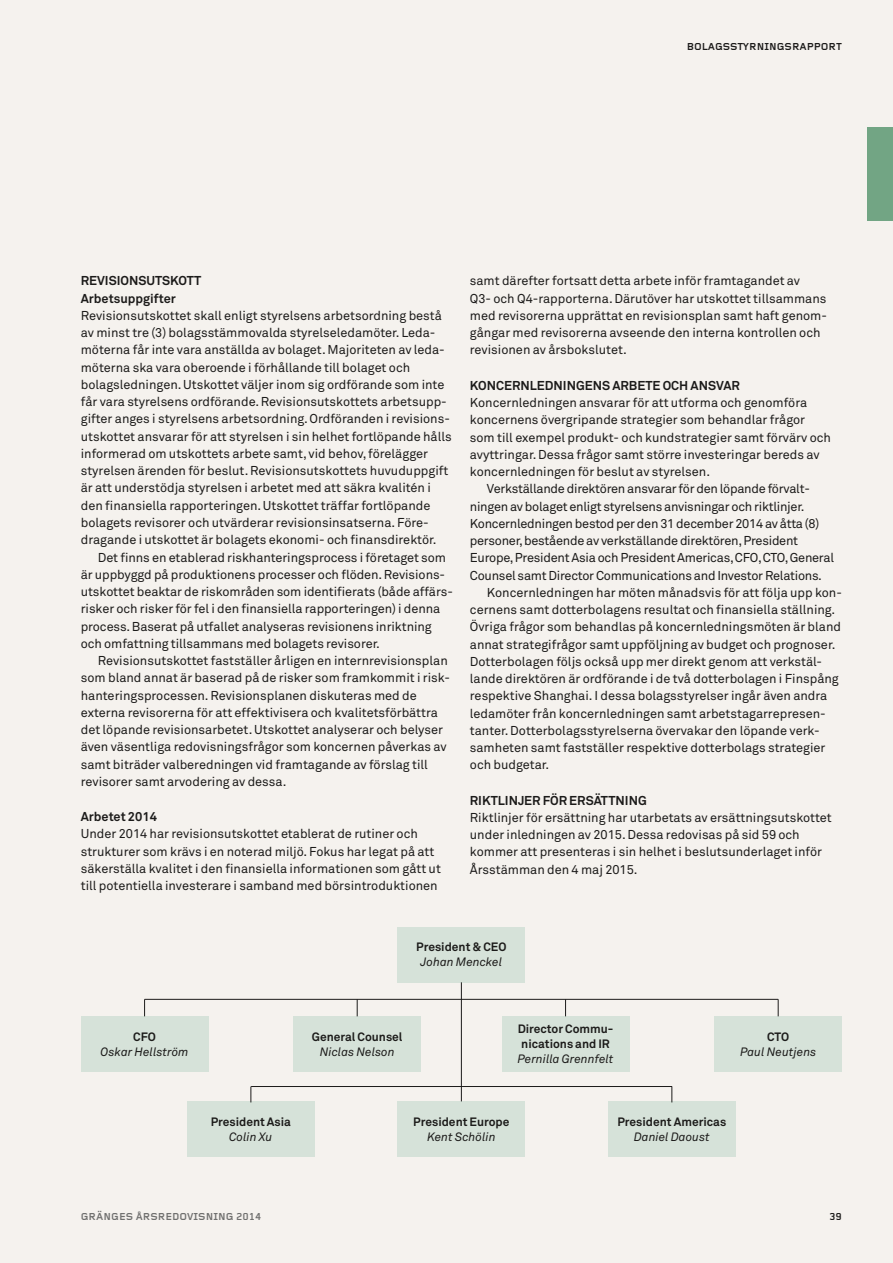
<style>
.page{position:relative;width:893px;height:1263px;background:#f5f2ee}
.page>*{position:absolute;margin:0;border:0;box-sizing:border-box;transform-origin:0 0}
.t1{font:12.75px/17.2px "Akkurat Pro";color:#1c1b1a}
.t2{font:12.75px "Akkurat Pro";letter-spacing:-.02em;color:#1c1b1a}
.t3{font:700 12.75px/17.2px "Akkurat Pro";color:#1c1b1a}
.t4{font:700 12px/15px "Akkurat Pro";color:#1c1b1a;text-align:center}
.t5{font:italic 12px "Akkurat Pro";color:#1c1b1a}
.t6{font:700 10.5px "Foundry Gridnik";color:#70706f}
.t7{font:700 10.5px "Foundry Gridnik";color:#1c1b1a}
</style>
<div class="page">
<div style="left:867px;top:128px;width:26px;height:93px;background:#72a584"></div>
<div style="left:714px;top:1016px;width:128px;height:55px;background:#d6e2d9"></div>
<div style="left:293px;top:1016px;width:128px;height:55px;background:#d6e2d9"></div>
<div style="left:81px;top:1016px;width:127px;height:55px;background:#d6e2d9"></div>
<div style="left:502px;top:1016px;width:127px;height:55px;background:#d6e2d9"></div>
<div style="left:398px;top:1101px;width:127px;height:56px;background:#d6e2d9"></div>
<div style="left:187px;top:1101px;width:128px;height:56px;background:#d6e2d9"></div>
<div style="left:608px;top:1101px;width:128px;height:56px;background:#d6e2d9"></div>
<div style="left:398px;top:927px;width:127px;height:55px;background:#d6e2d9"></div>
<hr style="left:145px;top:999px;width:633px;height:1px;background:#1c1b1a">
<hr style="left:251px;top:1086px;width:421px;height:1px;background:#1c1b1a">
<svg style="left:144px;top:999px;width:1px;height:17px"></svg>
<svg style="left:357px;top:999px;width:1px;height:17px"></svg>
<svg style="left:565px;top:999px;width:1px;height:17px"></svg>
<svg style="left:778px;top:999px;width:1px;height:17px"></svg>
<hr style="left:461px;top:982px;width:1px;height:119px;background:#1c1b1a">
<svg style="left:250px;top:1086px;width:1px;height:16px"></svg>
<svg style="left:671px;top:1087px;width:1px;height:15px"></svg>
<p class="t7" style="left:687px;top:41px;width:8px">BOLAGSST</p>
<p class="t7" style="left:743px;top:41px;width:15px">YRNINGSRAPPORT</p>
<p class="t3" style="left:81px;top:272px;width:122px">REVISIONSUTSKOTT<br>Arbetsuppgifter</p>
<p class="t1" style="left:81px;top:307px;width:373px">Revisionsutskottet skall enligt styrelsens arbetsordning bestå av minst tre (3) bolagsstämmovalda styrelseledamöter. Leda&shy;möterna får inte vara anställda av bolaget. Majoriteten av leda&shy;möterna ska vara oberoende i förhållande till bolaget och bolagsledningen. Utskottet väljer inom sig ordförande som inte får vara styrelsens ordförande. Revisionsutskottets arbetsupp&shy;gifter anges i styrelsens arbetsordning. Ordföranden i revisions&shy;utskottet ansvarar för att styrelsen i sin helhet fortlöpande hålls informerad om utskottets arbete samt, vid behov, förelägger styrelsen ärenden för beslut. Revisionsutskottets huvuduppgift är att understödja styrelsen i arbetet med att säkra kvalitén i den finansiella rapporteringen. Utskottet träffar fortlöpande bolagets revisorer och utvärderar revisionsinsatserna. Före&shy;dragande i utskottet är bolagets ekonomi- och finansdirektör.</p>
<p class="t1" style="left:81px;top:549px;width:374px;text-indent:17px">Det finns en etablerad riskhanteringsprocess i företaget som är uppbyggd på produktionens processer och flöden. Revisions&shy;utskottet beaktar de riskområden som identifierats (både affärs&shy;risker och risker för fel i den finansiella rapporteringen) i denna process. Baserat på utfallet analyseras revisionens inriktning och omfattning tillsammans med bolagets revisorer.</p>
<p class="t1" style="left:81px;top:652px;width:371px;text-indent:17px">Revisionsutskottet fastställer årligen en internrevisionsplan som bland annat är baserad på de risker som framkommit i risk&shy;hanteringsprocessen. Revisionsplanen diskuteras med de externa revisorerna för att effektivisera och kvalitetsförbättra det löpande revisionsarbetet. Utskottet analyserar och belyser även väsentliga redovisningsfrågor som koncernen påverkas av samt biträder valberedningen vid framtagande av förslag till revisorer samt arvodering av dessa.</p>
<p class="t3" style="left:81px;top:808px;width:78px">Arbetet 2014</p>
<p class="t1" style="left:81px;top:825px;width:362px">Under 2014 har revisionsutskottet etablerat de rutiner och strukturer som krävs i en noterad miljö. Fokus har legat på att säkerställa kvalitet i den finansiella informationen som gått ut till potentiella investerare i samband med börsintroduktionen</p>
<p class="t1" style="left:470px;top:273px;width:359px">samt därefter fortsatt detta arbete inför framtagandet av<br>Q3- och Q4-rapporterna. Därutöver har utskottet tillsammans med revisorerna upprättat en revisionsplan samt haft genom&shy;gångar med revisorerna avseende den interna kontrollen och revisionen av årsbokslutet.</p>
<p class="t3" style="left:470px;top:377px;width:271px">KONCERNLEDNINGENS ARBETE OCH ANSVAR</p>
<p class="t1" style="left:470px;top:394px;width:339px">Koncernledningen ansvarar för att utforma och genomföra</p>
<p class="t1" style="left:470px;top:411px;width:337px">koncernens övergripande strategier som behandlar frågor</p>
<p class="t1" style="left:470px;top:429px;width:363px">som till exempel produkt- och kundstrategier samt förvärv och</p>
<p class="t1" style="left:470px;top:446px;width:351px">avyttringar. Dessa frågor samt större investeringar bereds av</p>
<p class="t1" style="left:470px;top:463px;width:242px">koncernledningen för beslut av styrelsen.</p>
<p class="t2" style="left:487px;top:481px;width:324px">Verkställande direktören ansvarar för den löpande förvalt-</p>
<p class="t2" style="left:470px;top:499px;width:336px">ningen av bolaget enligt styrelsens anvisningar och riktlinjer.</p>
<p class="t2" style="left:470px;top:516px;width:351px">Koncernledningen bestod per den 31 december 2014 av åtta (8)</p>
<p class="t2" style="left:470px;top:533px;width:330px">personer, bestående av verkställande direktören, President</p>
<p class="t2" style="left:470px;top:550px;width:366px">Europe, President Asia och President Americas, CFO, CTO, General</p>
<p class="t2" style="left:470px;top:568px;width:354px">Counsel samt Director Communications and Investor Relations.</p>
<p class="t1" style="left:487px;top:584px;width:357px">Koncernledningen har möten månadsvis för att följa upp kon-</p>
<p class="t1" style="left:470px;top:601px;width:367px">cernens samt dotterbolagens resultat och finansiella ställning.</p>
<p class="t1" style="left:470px;top:618px;width:373px">Övriga frågor som behandlas på koncernledningsmöten är bland</p>
<p class="t1" style="left:470px;top:636px;width:367px">annat strategifrågor samt uppföljning av budget och prognoser.</p>
<p class="t1" style="left:470px;top:653px;width:354px">Dotterbolagen följs också upp mer direkt genom att verkstäl-</p>
<p class="t1" style="left:470px;top:670px;width:370px">lande direktören är ordförande i de två dotterbolagen i Finspång</p>
<p class="t1" style="left:470px;top:688px;width:359px">respektive Shanghai. I dessa bolagsstyrelser ingår även andra</p>
<p class="t1" style="left:470px;top:705px;width:357px">ledamöter från koncernledningen samt arbetstagarrepresen-</p>
<p class="t1" style="left:470px;top:722px;width:351px">tanter. Dotterbolagsstyrelserna övervakar den löpande verk-</p>
<p class="t1" style="left:470px;top:739px;width:357px">samheten samt fastställer respektive dotterbolags strategier</p>
<p class="t1" style="left:470px;top:757px;width:81px">och budgetar.</p>
<p class="t3" style="left:470px;top:792px;width:178px">RIKTLINJER FÖR ERSÄTTNING</p>
<p class="t1" style="left:470px;top:809px;width:363px">Riktlinjer för ersättning har utarbetats av ersättningsutskottet under inledningen av 2015. Dessa redovisas på sid 59 och kommer att presenteras i sin helhet i beslutsunderlaget inför Årsstämman den 4 maj 2015.</p>
<p class="t4" style="left:133px;top:1029px;width:24px">CFO</p>
<p class="t5" style="left:100px;top:1044px;width:90px">Oskar Hellström</p>
<p class="t4" style="left:416px;top:940px;width:92px">President &amp; CEO</p>
<p class="t5" style="left:421px;top:955px;width:83px">Johan Menckel</p>
<p class="t4" style="left:211px;top:1114px;width:82px">President Asia</p>
<p class="t5" style="left:229px;top:1129px;width:45px">Colin Xu</p>
<p class="t4" style="left:312px;top:1029px;width:92px">General Counsel</p>
<p class="t5" style="left:320px;top:1044px;width:77px">Niclas Nelson</p>
<p class="t4" style="left:518px;top:1022px;width:96px">Director Commu&shy;nications and IR</p>
<p class="t5" style="left:518px;top:1052px;width:97px">Pernilla Grennfelt</p>
<p class="t4" style="left:767px;top:1029px;width:23px">CTO</p>
<p class="t5" style="left:740px;top:1044px;width:78px">Paul Neutjens</p>
<p class="t4" style="left:413px;top:1114px;width:98px">President Europe</p>
<p class="t5" style="left:427px;top:1129px;width:70px">Kent Schölin</p>
<p class="t4" style="left:617px;top:1114px;width:110px">President Americas</p>
<p class="t5" style="left:634px;top:1129px;width:78px">Daniel Daoust</p>
<p class="t6" style="left:81px;top:1210px;width:182px">GRÄNGES ÅRSREDOVISNING 2014</p>
<p class="t7" style="left:829px;top:1210px;width:14px">39</p>
</div>
